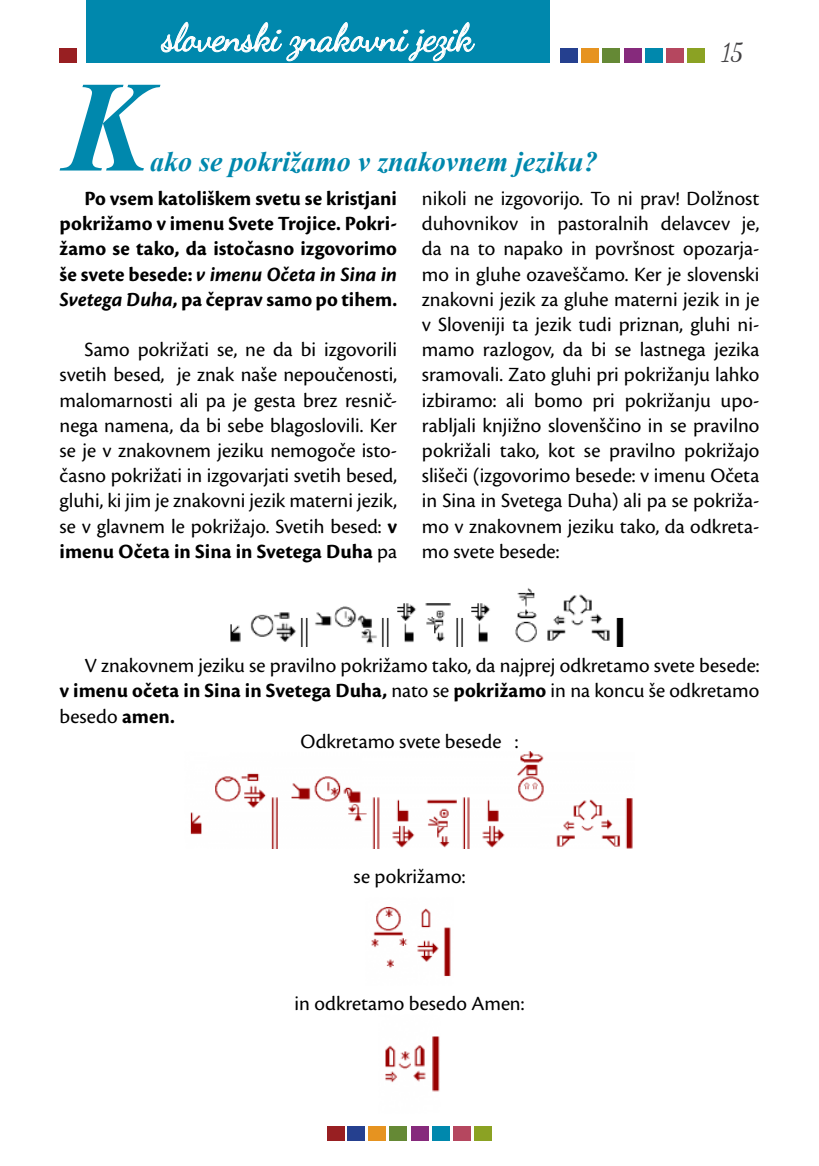
<style>
.page{position:relative;width:819px;height:1166px;background:#fff}
.page>*{position:absolute;margin:0;border:0;box-sizing:border-box;transform-origin:0 0}
.t1{font:italic 700 129.5px "Times New Roman";color:#0088ad}
.t2{font:38.5px "Dancing Script OT";letter-spacing:-.02em;color:#fff}
.t3{font:31.5px "Sutton US";color:#000}
.t4{font:italic 700 28px "Times New Roman";color:#0088ad}
.t5{font:24.5px "Dancing Script OT";color:#414042}
.t6{font:21px/25.2px "Cronos Pro";color:#000;text-align:justify}
.t7{font:700 21px/25.2px "Cronos Pro";letter-spacing:.005em;color:#000;text-align:justify}
.s1{font-style:italic}
.s2{font-weight:700}
.s3{font-weight:400}
</style>
<div class="page">
<div style="left:581px;top:48px;width:17px;height:15px;background:#e69320"></div>
<div style="left:602px;top:48px;width:17px;height:15px;background:#658935"></div>
<div style="left:560px;top:48px;width:17px;height:15px;background:#25408f"></div>
<div style="left:624px;top:48px;width:17px;height:15px;background:#862a7c"></div>
<div style="left:645px;top:48px;width:17px;height:15px;background:#0088ad"></div>
<div style="left:666px;top:48px;width:17px;height:15px;background:#b5475f"></div>
<div style="left:687px;top:48px;width:17px;height:15px;background:#8ba223"></div>
<div style="left:60px;top:48px;width:17px;height:15px;background:#981f22"></div>
<div style="left:347px;top:1125px;width:17px;height:15px;background:#25408f"></div>
<div style="left:368px;top:1125px;width:17px;height:15px;background:#e69320"></div>
<div style="left:327px;top:1125px;width:17px;height:15px;background:#981f22"></div>
<div style="left:389px;top:1125px;width:18px;height:15px;background:#658935"></div>
<div style="left:411px;top:1125px;width:17px;height:15px;background:#862a7c"></div>
<div style="left:432px;top:1125px;width:17px;height:15px;background:#0088ad"></div>
<div style="left:453px;top:1125px;width:17px;height:15px;background:#b5475f"></div>
<div style="left:475px;top:1125px;width:17px;height:15px;background:#8ba223"></div>
<div style="left:87px;top:0;width:463px;height:63px;background:#0088ad"></div>
<svg style="left:160px;top:21px;width:315px;height:41px"></svg>
<img style="left:230px;top:624px;width:11px;height:18px">
<img style="left:250px;top:612px;width:46px;height:30px">
<img style="left:315px;top:606px;width:62px;height:38px">
<img style="left:397px;top:603px;width:54px;height:40px">
<img style="left:471px;top:603px;width:19px;height:40px">
<img style="left:515px;top:588px;width:22px;height:55px">
<img style="left:547px;top:594px;width:63px;height:47px">
<img style="left:190px;top:751px;width:443px;height:97px">
<img style="left:371px;top:906px;width:80px;height:71px">
<img style="left:385px;top:1036px;width:55px;height:56px">
<h2 class="t2" style="left:163px;top:15px;width:313px">slovenski znakovni jezik</h2>
<p class="t5" style="left:720px;top:37px;width:25px">15</p>
<h1 class="t1" style="left:64px;top:37px;width:88px">K</h1>
<h3 class="t4" style="left:150px;top:142px;width:449px">ako se pokrižamo v znakovnem jeziku?</h3>
<p class="t7" style="left:60px;top:186px;width:339px;text-indent:25px">Po vsem katoliškem svetu se kristjani pokrižamo v imenu Svete Trojice. Pokri&shy;žamo se tako, da istočasno izgovorimo še svete besede: <span class="s1">v imenu Očeta in Sina in Svetega Duha</span>, pa čeprav samo po tihem.</p>
<p class="t6" style="left:60px;top:337px;width:339px;text-indent:25px">Samo pokrižati se, ne da bi izgovorili svetih besed, je znak naše nepoučenosti, malomarnosti ali pa je gesta brez resnič&shy;nega namena, da bi sebe blagoslovili. Ker se je v znakovnem jeziku nemogoče isto&shy;časno pokrižati in izgovarjati svetih besed, gluhi, ki jim je znakovni jezik materni jezik, se v glavnem le pokrižajo. Svetih besed: <span class="s2">v imenu Očeta in Sina in Svetega Duha</span> pa</p>
<p class="t6" style="left:422px;top:186px;width:339px">nikoli ne izgovorijo. To ni prav! Dolžnost duhovnikov in pastoralnih delavcev je, da na to napako in površnost opozarja&shy;mo in gluhe ozaveščamo. Ker je slovenski znakovni jezik za gluhe materni jezik in je v Sloveniji ta jezik tudi priznan, gluhi ni&shy;mamo razlogov, da bi se lastnega jezika sramovali. Zato gluhi pri pokrižanju lahko izbiramo: ali bomo pri pokrižanju upo&shy;rabljali knjižno slovenščino in se pravilno pokrižali tako, kot se pravilno pokrižajo slišeči (izgovorimo besede: v imenu Očeta in Sina in Svetega Duha) ali pa se pokriža&shy;mo v znakovnem jeziku tako, da odkreta&shy;mo svete besede:</p>
<h3 class="t3" style="left:300px;top:617px;width:11px">,</h3>
<h3 class="t3" style="left:381px;top:617px;width:11px">,</h3>
<h3 class="t3" style="left:455px;top:617px;width:11px">,</h3>
<h3 class="t3" style="left:615px;top:617px;width:11px">.</h3>
<p class="t6" style="left:84px;top:653px;width:676px">V znakovnem jeziku se pravilno pokrižamo tako, da najprej odkretamo svete besede:</p>
<p class="t7" style="left:60px;top:678px;width:701px">v imenu očeta in Sina in Svetega Duha, <span class="s3">nato se</span> pokrižamo <span class="s3">in na koncu še odkretamo</span></p>
<p class="t6" style="left:60px;top:703px;width:117px">besedo <span class="s2">amen.</span></p>
<p class="t6" style="left:300px;top:728px;width:219px">Odkretamo svete besede :</p>
<p class="t6" style="left:353px;top:864px;width:113px">se pokrižamo:</p>
<p class="t6" style="left:294px;top:991px;width:231px">in odkretamo besedo Amen:</p>
</div>
